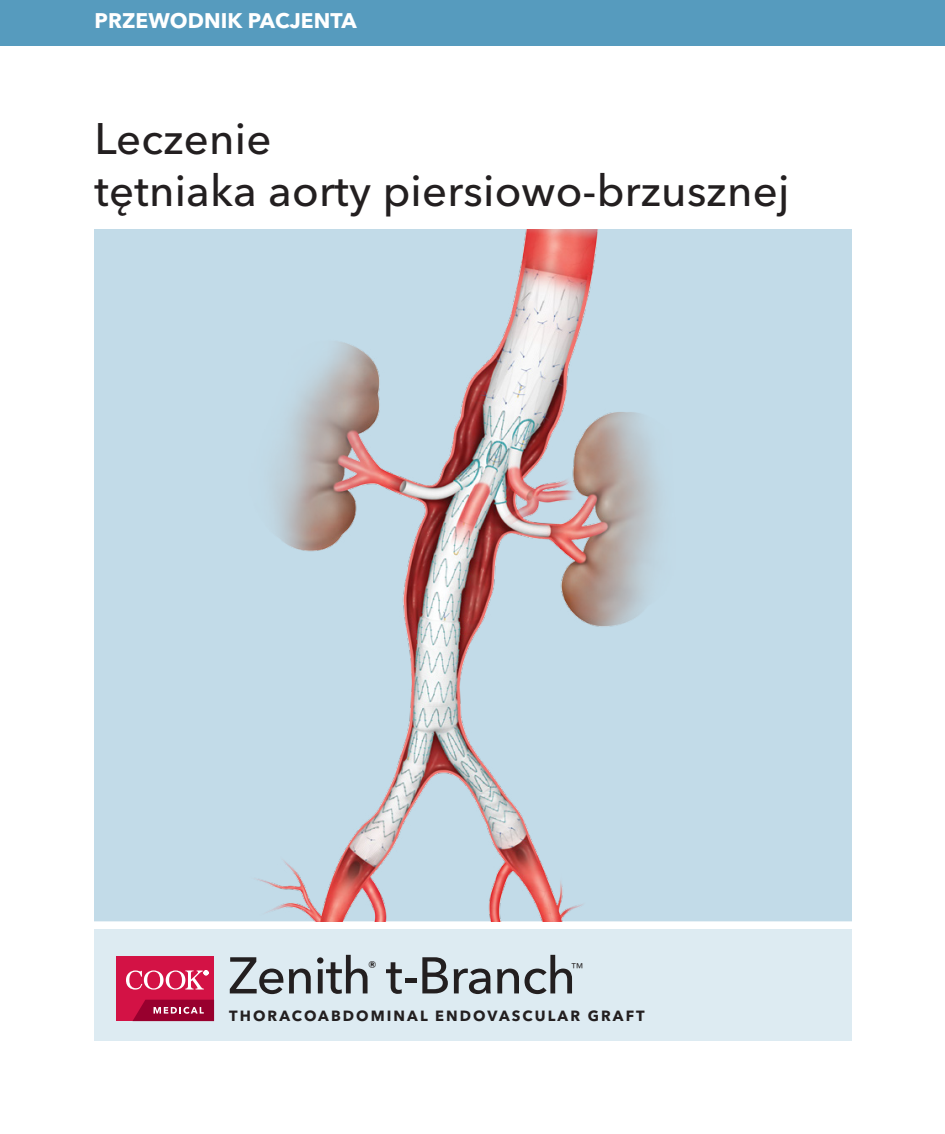
<style>
.page{position:relative;width:945px;height:1134px;background:#fff}
.page>*{position:absolute;margin:0;border:0;box-sizing:border-box;transform-origin:0 0}
.t1{font:500 51.1px "Avenir Next LT Pro";letter-spacing:-.02em;color:#231f20}
.Head-Main-Front{font:500 43.75px/52.5px "Avenir Next LT Pro";letter-spacing:.005em;color:#231f20}
.Head-Bar-White{font:700 21px "Avenir Next LT Pro";letter-spacing:.005em;color:#fff}
.t2{font:600 15.22px "Avenir Next LT Pro";color:#231f20}
.t3{font:700 14.7px "Avenir Next LT Pro";letter-spacing:.14em;color:#231f20}
.t4{font:12.42px "Avenir Next LT Pro";color:#231f20}
</style>
<div class="page">
<div style="left:94px;top:229px;width:758px;height:693px;background:#c2dbe8"></div>
<div style="left:0;top:0;width:945px;height:46px;background:#569bbe"></div>
<div style="left:0;top:921px;width:945px;height:8px;background:#fff"></div>
<img style="left:257px;top:229px;width:402px;height:692px">
<div style="left:94px;top:929px;width:758px;height:112px;background:#ddebf2"></div>
<div style="left:116px;top:957px;width:98px;height:64px;background:#d31245"></div>
<svg style="left:133px;top:1000px;width:81px;height:21px;background:#a51842"></svg>
<svg style="left:126px;top:970px;width:82px;height:20px"></svg>
<p class="Head-Bar-White" style="left:94px;top:8px;width:264px">PRZEWODNIK PACJENTA</p>
<p class="Head-Main-Front" style="left:94px;top:112px;width:696px">Leczenie<br>tętniaka aorty piersiowo-brzusznej</p>
<p class="t1" style="left:228px;top:945px;width:349px">Zenith t-Branch</p>
<p class="t2" style="left:368px;top:957px;width:11px">®</p>
<p class="t4" style="left:571px;top:960px;width:14px">™</p>
<p class="t3" style="left:229px;top:1007px;width:417px">THORACOABDOMINAL ENDOVASCULAR GRAFT</p>
</div>
